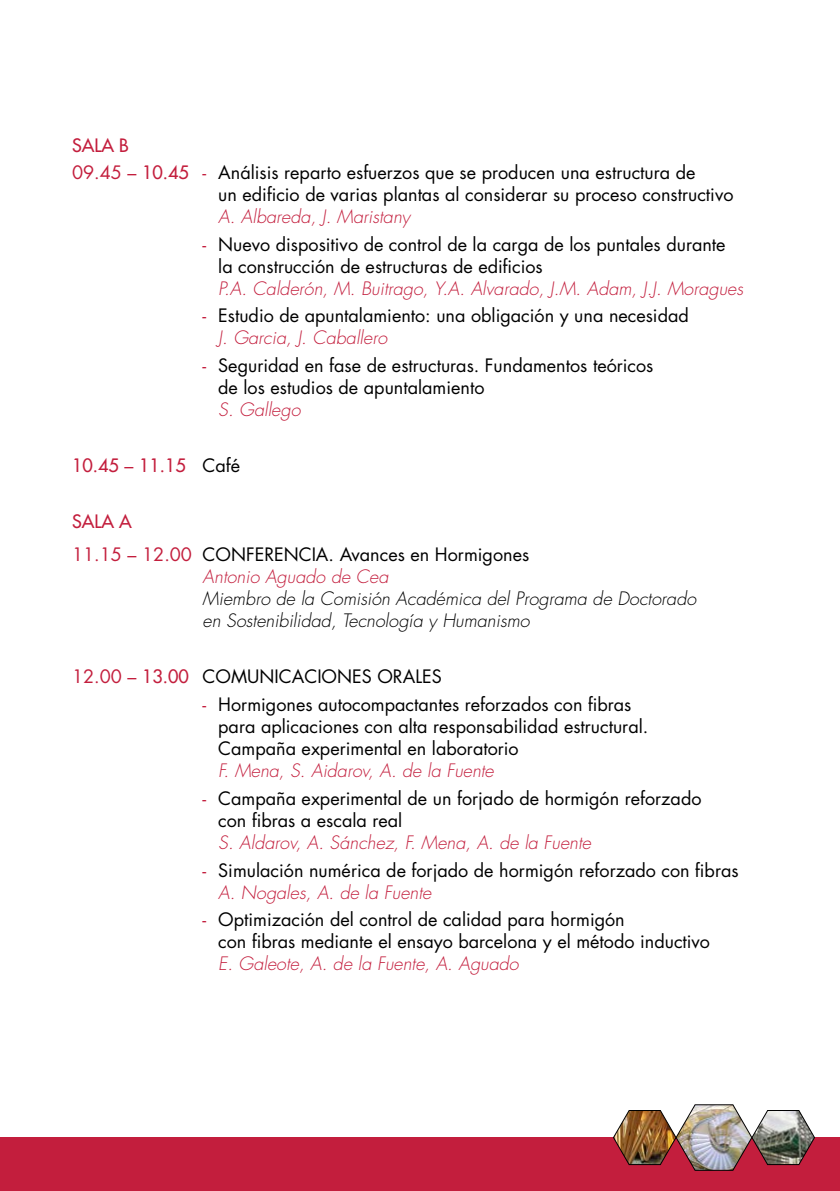
<style>
.page{position:relative;width:840px;height:1191px;background:#fff}
.page>*{position:absolute;margin:0;border:0;box-sizing:border-box;transform-origin:0 0}
.t1{font:18px/22px "Futura";color:#000}
.t2{font:italic 300 18px "Futura";color:#c31e3d}
.t3{font:italic 300 18px/22px "Futura";color:#000}
.t4{font:18px "Futura";color:#c31e3d}
.s1{color:#c31e3d}
.s2{font-weight:300;font-style:italic;color:#c31e3d}
.s3{font-style:inherit}
.s4{color:#000}
</style>
<div class="page">
<div style="left:0;top:1137px;width:839px;height:54px;background:#c31e3d"></div>
<img style="left:613px;top:1104px;width:201px;height:66px">
<p class="t1" style="left:72px;top:131px;width:624px;line-height:27.6px"><span class="s1">SALA B<br></span><span class="s1">09.45 –</span> <span class="s1">10.45</span> <span class="s1">-</span> Análisis reparto esfuerzos que se producen una estructura de</p>
<p class="t1" style="left:218px;top:183px;width:516px">un edificio de varias plantas al considerar su proceso constructivo</p>
<p class="t2" style="left:218px;top:205px;width:193px">A. Albareda, J. Maristany</p>
<p class="t1" style="left:218px;top:233px;width:508px;text-indent:-16px"><span class="s1">-</span> Nuevo dispositivo de control de la carga de los puntales durante la construcción de estructuras de edificios</p>
<p class="t2" style="left:218px;top:276px;width:526px">P.A. Calderón, M. Buitrago, Y.A. Alvarado, J.M. Adam, J.J. Moragues</p>
<p class="t1" style="left:218px;top:304px;width:472px;text-indent:-16px"><span class="s1">-</span> Estudio de apuntalamiento: una obligación y una necesidad<br><span class="s2">J. Garcia, J. Caballero</span></p>
<p class="t1" style="left:218px;top:354px;width:436px;text-indent:-16px"><span class="s1">-</span> Seguridad en fase de estructuras. Fundamentos teóricos de los estudios de apuntalamiento</p>
<p class="t2" style="left:218px;top:398px;width:84px">S. Gallego</p>
<p class="t4" style="left:72px;top:454px;width:169px">10.45 <span class="s3">–</span> 11.15 <span class="s4">Café</span></p>
<p class="t1" style="left:72px;top:504px;width:458px;line-height:33.4px"><span class="s1">SALA A<br></span><span class="s1">11.15 – 12.00</span> CONFERENCIA. Avances en Hormigones</p>
<p class="t2" style="left:202px;top:565px;width:187px">Antonio Aguado de Cea</p>
<p class="t3" style="left:202px;top:588px;width:495px">Miembro de la Comisión Académica del Programa de Doctorado en Sostenibilidad, Tecnología y Humanismo</p>
<p class="t1" style="left:72px;top:665px;width:371px"><span class="s1">12.00 –</span> <span class="s1">13.00</span> COMUNICACIONES ORALES</p>
<p class="t1" style="left:218px;top:693px;width:431px;text-indent:-16px"><span class="s1">-</span> Hormigones autocompactantes reforzados con fibras para aplicaciones con alta responsabilidad estructural.<br>Campaña experimental en laboratorio</p>
<p class="t2" style="left:218px;top:759px;width:277px">F. Mena, S. Aidarov, A. de la Fuente</p>
<p class="t1" style="left:218px;top:787px;width:484px;text-indent:-16px"><span class="s1">-</span> Campaña experimental de un forjado de hormigón reforzado con fibras a escala real</p>
<p class="t2" style="left:218px;top:830px;width:374px">S. Aldarov, A. Sánchez, F. Mena, A. de la Fuente</p>
<p class="t1" style="left:218px;top:858px;width:521px;text-indent:-16px"><span class="s1">-</span> Simulación numérica de forjado de hormigón reforzado con fibras<br><span class="s2">A. Nogales, A. de la Fuente</span></p>
<p class="t1" style="left:218px;top:908px;width:493px;text-indent:-16px"><span class="s1">-</span> Optimización del control de calidad para hormigón<br>con fibras mediante el ensayo barcelona y el método inductivo</p>
<p class="t2" style="left:218px;top:952px;width:302px">E. Galeote, A. de la Fuente, A. Aguado</p>
</div>
